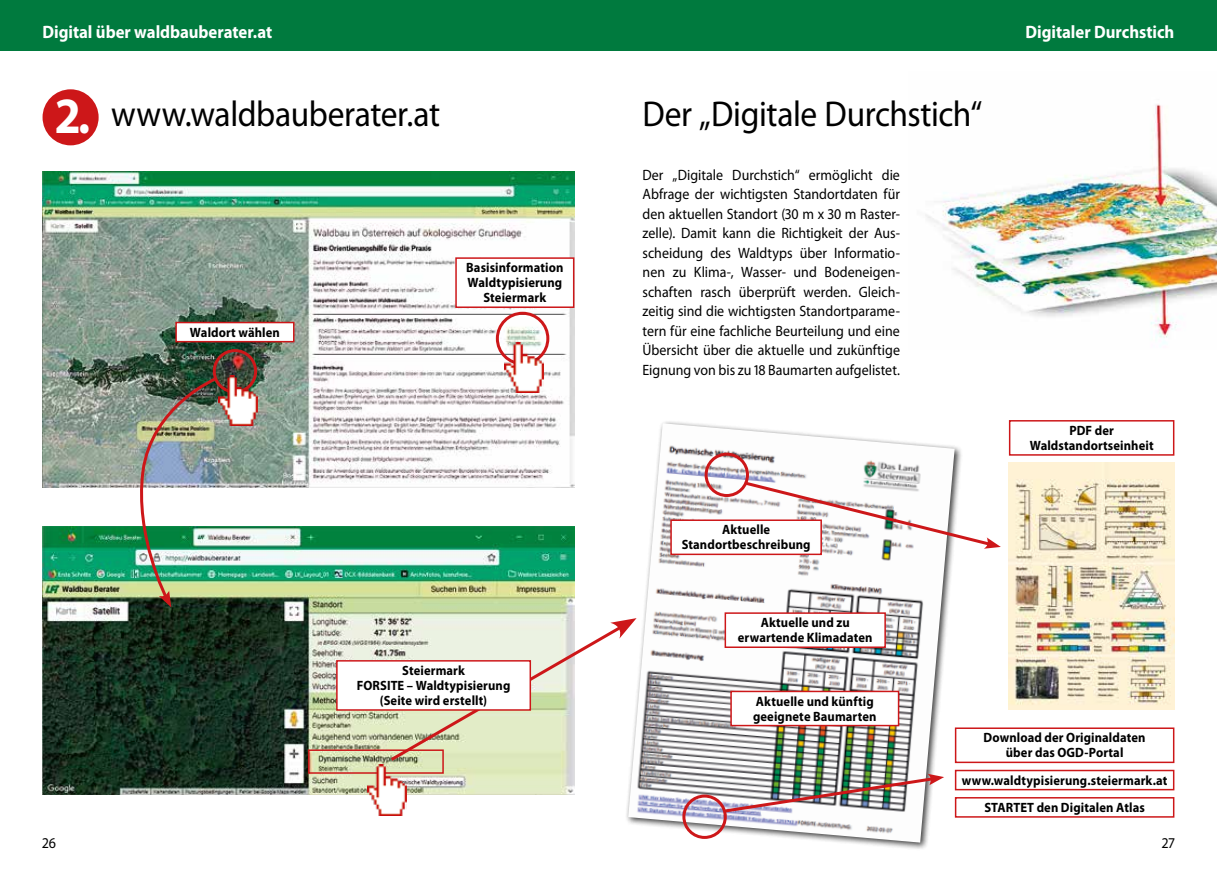
<style>
.page{position:relative;width:1217px;height:872px;background:#fff}
.page>*{position:absolute;margin:0;border:0;box-sizing:border-box;transform-origin:0 0}
.t1{font:36px "Myriad Pro";letter-spacing:-.01em;color:#000;scale:.93 1}
.t2{font:700 18px "Myriad Pro";color:#fff;scale:.93 1}
.t3{font:15px/19.5px "Myriad Pro";color:#000;text-align:justify;scale:.93 1}
.t4{font:700 13.5px/15px "Myriad Pro";letter-spacing:.01em;color:#000;text-align:center;scale:.93 1}
.s1{font-weight:700;font-size:51.15px;color:#fff}
</style>
<div class="page">
<img style="left:925px;top:104px;width:291px;height:240px">
<div style="left:608px;top:0;width:608px;height:50px;background:#007a3e"></div>
<div style="left:0;top:0;width:608px;height:50px;background:#007a3e"></div>
<div style="left:43px;top:89px;width:56px;height:56px;background:#cd1719;border-radius:50%"></div>
<img style="left:43px;top:526px;width:531px;height:268px">
<img style="left:43px;top:171px;width:531px;height:316px">
<img style="left:214px;top:350px;width:41px;height:42px;border-radius:21px">
<div style="left:213px;top:349px;width:44px;height:44px;border:3px solid #cd1719;border-radius:50%"></div>
<div style="left:495px;top:312px;width:54px;height:53px;border:3px solid #cd1719;border-radius:50%"></div>
<img style="left:504px;top:342px;width:39px;height:50px">
<img style="left:218px;top:375px;width:39px;height:50px">
<div style="left:456px;top:258px;width:117px;height:49px;background:#fff"></div>
<div style="left:455px;top:257px;width:119px;height:51px;border:2px solid #cd1719"></div>
<div style="left:954px;top:727px;width:220px;height:36px;border:2px solid #cd1719"></div>
<div style="left:954px;top:769px;width:220px;height:21px;border:2px solid #cd1719"></div>
<div style="left:954px;top:797px;width:220px;height:20px;border:2px solid #cd1719"></div>
<div style="left:1008px;top:420px;width:166px;height:36px;border:2px solid #cd1719"></div>
<div style="left:308px;top:749px;width:135px;height:24px;border:2px solid #cd1719"></div>
<div style="left:176px;top:322px;width:118px;height:20px;background:#fff"></div>
<div style="left:175px;top:322px;width:119px;height:20px;border:2px solid #cd1719"></div>
<img style="left:367px;top:765px;width:39px;height:50px">
<div style="left:624px;top:420px;width:338px;height:430px;background:#000;opacity:.75"></div>
<img style="left:628px;top:423px;width:326px;height:419px">
<img style="left:131px;top:376px;width:87px;height:231px">
<img style="left:1008px;top:462px;width:166px;height:247px">
<img style="left:722px;top:773px;width:221px;height:41px">
<div style="left:682px;top:794px;width:44px;height:45px;border:3px solid #cd1719;border-radius:50%"></div>
<svg style="left:743px;top:480px;width:257px;height:69px"></svg>
<div style="left:704px;top:452px;width:44px;height:45px;border:3px solid #cd1719;border-radius:50%"></div>
<div style="left:671px;top:520px;width:150px;height:34px;background:#fff"></div>
<div style="left:670px;top:519px;width:151px;height:36px;border:2px solid #cd1719"></div>
<div style="left:725px;top:613px;width:159px;height:34px;background:#fff"></div>
<div style="left:724px;top:612px;width:161px;height:36px;border:2px solid #cd1719"></div>
<div style="left:731px;top:691px;width:167px;height:34px;background:#fff"></div>
<div style="left:730px;top:690px;width:169px;height:36px;border:2px solid #cd1719"></div>
<svg style="left:387px;top:618px;width:249px;height:145px"></svg>
<div style="left:337px;top:661px;width:193px;height:49px;background:#fff"></div>
<div style="left:336px;top:660px;width:195px;height:50px;border:2px solid #cd1719"></div>
<p class="t2" style="left:43px;top:20px;width:248px">Digital über waldbauberater.at</p>
<p class="t2" style="left:1025px;top:20px;width:161px">Digitaler Durchstich</p>
<p class="t2" style="left:961px;top:20px;width:230px">Themabereich Besch eibung</p>
<h1 class="t1" style="left:57px;top:92px;width:414px"><span class="s1">2.</span> www.waldbauberater.at</h1>
<p class="t4" style="left:190px;top:324px;width:98px">Waldort wählen</p>
<p class="t4" style="left:466px;top:260px;width:106px">Basisinformation<br>Waldtypisierung<br>Steiermark</p>
<p class="t4" style="left:357px;top:662px;width:166px">Steiermark<br>FORSITE – Waldtypisierung (Seite wird erstellt)</p>
<h1 class="t1" style="left:642px;top:92px;width:367px">Der „Digitale Durchstich“</h1>
<p class="t3" style="left:642px;top:165px;width:278px">Der „Digitale Durchstich“ ermöglicht die Abfrage der wichtigsten Standortdaten für den aktuellen Standort (30 m x 30 m Raster&shy;zelle). Damit kann die Richtigkeit der Aus&shy;scheidung des Waldtyps über Informatio&shy;nen zu Klima-, Wasser- und Bodeneigen&shy;schaften rasch überprüft werden. Gleich&shy;zeitig sind die wichtigsten Standortparame&shy;tern für eine fachliche Beurteilung und eine Übersicht über die aktuelle und zukünftige Eignung von bis zu 18 Baumarten aufgelistet.</p>
<p class="t4" style="left:681px;top:522px;width:140px">Aktuelle<br>Standortbeschreibung</p>
<p class="t4" style="left:737px;top:614px;width:146px">Aktuelle und zu erwartende Klimadaten</p>
<p class="t4" style="left:752px;top:693px;width:134px;text-align:left">Aktuelle und künftig geeignete Baumarten</p>
<p class="t4" style="left:1029px;top:422px;width:135px">PDF der<br>Waldstandortseinheit</p>
<p class="t4" style="left:983px;top:730px;width:176px">Download der Originaldaten über das OGD-Portal</p>
<p class="t4" style="left:961px;top:766px;width:223px;line-height:27.3px">www.waldtypisierung.steiermark.at<br>STARTET den Digitalen Atlas</p>
<p class="t3" style="left:43px;top:832px;width:16px">26</p>
<p class="t3" style="left:1161px;top:832px;width:15px">27</p>
</div>
